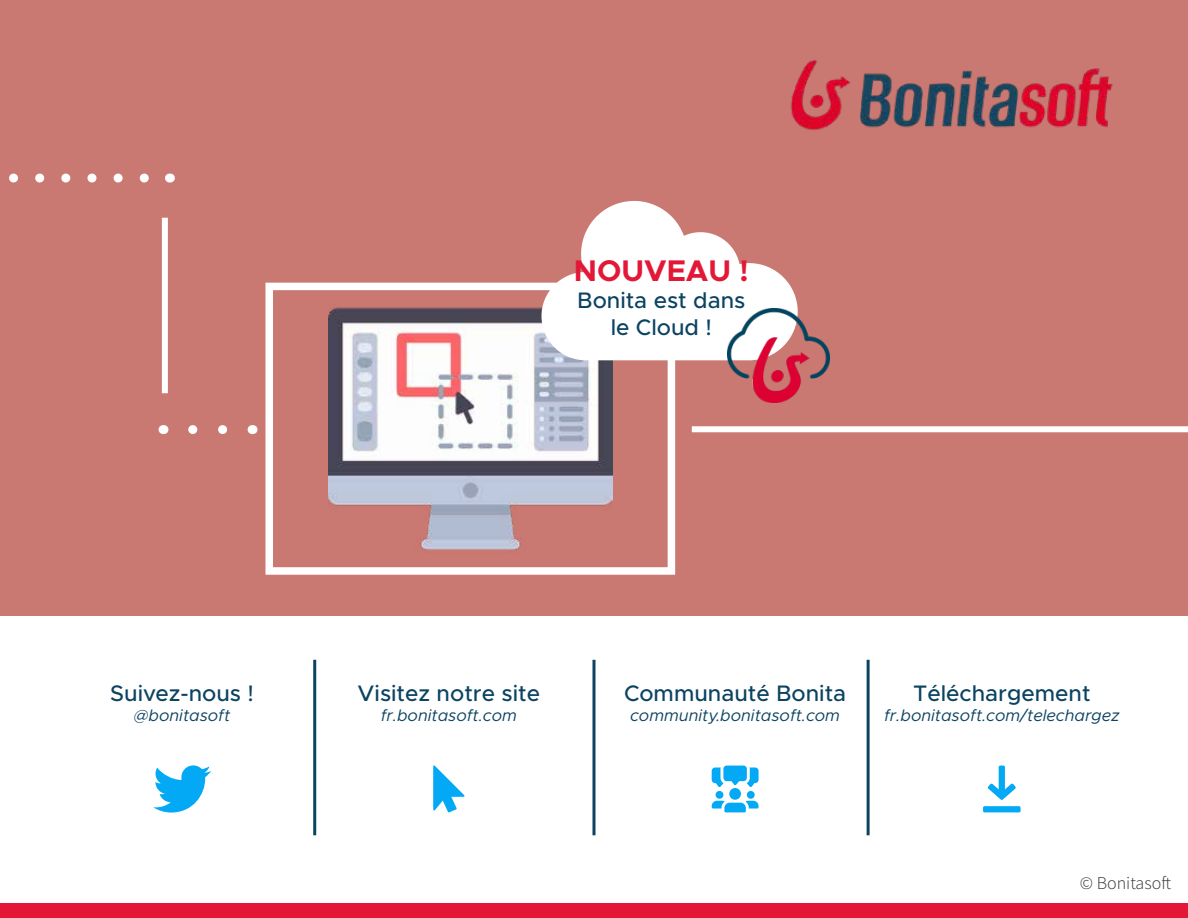
<style>
.page{position:relative;width:1188px;height:918px;background:#ca7972}
.page>*{position:absolute;margin:0;border:0;box-sizing:border-box;transform-origin:0 0}
.t1{font:700 30px "Metropolis";color:#e31837}
.t2{font:500 22.5px/27px "Metropolis";color:#0b4361;text-align:center}
.t3{font:18px "Source Sans Variable";letter-spacing:.005em;color:#333}
.t4{font:italic 16.5px "Metropolis";color:#0b4361}
</style>
<div class="page">
<svg style="left:13px;top:174px;width:136px;height:9px"></svg>
<img style="left:328px;top:307px;width:285px;height:243px">
<div style="left:266px;top:283px;width:409px;height:292px;border:8px solid #fff"></div>
<div style="left:162px;top:218px;width:6px;height:175px;background:#fff"></div>
<svg style="left:193px;top:425px;width:34px;height:9px"></svg>
<div style="left:692px;top:426px;width:496px;height:6px;background:#fff"></div>
<img style="left:791px;top:60px;width:322px;height:70px">
<div style="left:0;top:617px;width:1188px;height:301px;background:#fff"></div>
<div style="left:0;top:904px;width:1188px;height:14px;background:#e31837"></div>
<hr style="left:313px;top:660px;width:3px;height:175px;background:#0b4361">
<hr style="left:592px;top:660px;width:3px;height:175px;background:#0b4361">
<hr style="left:867px;top:660px;width:3px;height:175px;background:#0b4361">
<svg style="left:153px;top:766px;width:58px;height:46px"></svg>
<svg style="left:433px;top:766px;width:32px;height:46px"></svg>
<svg style="left:712px;top:766px;width:47px;height:21px"></svg>
<div style="left:716px;top:791px;width:7px;height:8px;background:#03a9f4;border-radius:50%"></div>
<div style="left:747px;top:791px;width:8px;height:8px;background:#03a9f4;border-radius:50%"></div>
<div style="left:729px;top:788px;width:12px;height:12px;background:#03a9f4;border-radius:50%"></div>
<svg style="left:712px;top:801px;width:47px;height:11px"></svg>
<svg style="left:988px;top:766px;width:28px;height:34px"></svg>
<div style="left:983px;top:806px;width:38px;height:6px;background:#03a9f4;border-radius:2px"></div>
<svg style="left:542px;top:200px;width:256px;height:160px"></svg>
<img style="left:727px;top:309px;width:103px;height:93px">
<h1 class="t1" style="left:574px;top:251px;width:176px">NOUVEAU !</h1>
<h2 class="t2" style="left:577px;top:286px;width:170px">Bonita est dans le Cloud !</h2>
<h2 class="t2" style="left:110px;top:680px;width:145px">Suivez-nous !</h2>
<p class="t4" style="left:134px;top:705px;width:98px">@bonitasoft</p>
<h2 class="t2" style="left:358px;top:680px;width:184px">Visitez notre site</h2>
<p class="t4" style="left:381px;top:705px;width:138px">fr.bonitasoft.com</p>
<h2 class="t2" style="left:624px;top:680px;width:224px">Communauté Bonita</h2>
<p class="t4" style="left:630px;top:705px;width:211px">community.bonitasoft.com</p>
<h2 class="t2" style="left:913px;top:680px;width:179px">Téléchargement</h2>
<p class="t4" style="left:884px;top:705px;width:237px">fr.bonitasoft.com/telechargez</p>
<p class="t3" style="left:1080px;top:872px;width:93px">© Bonitasoft</p>
</div>
